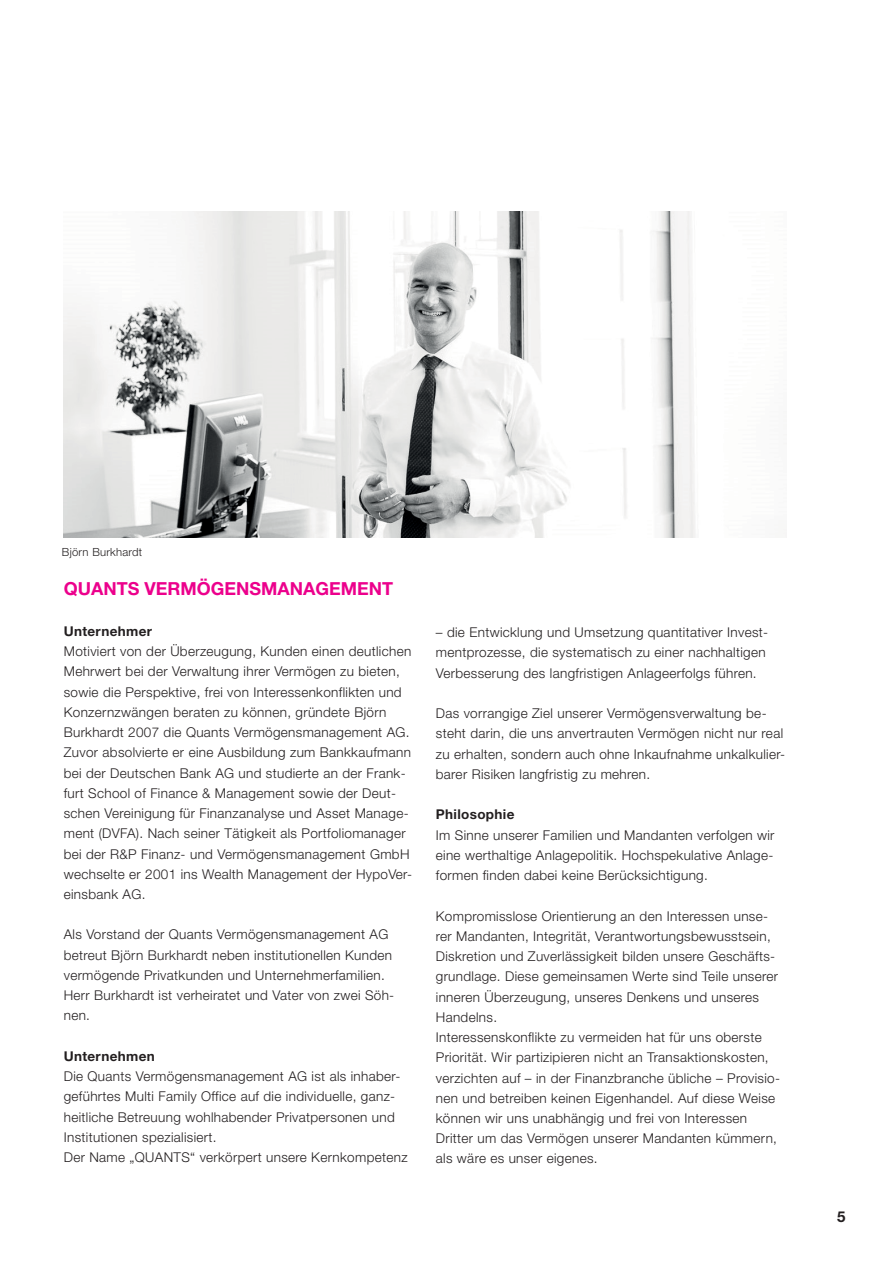
<style>
.page{position:relative;width:893px;height:1263px;background:#fff}
.page>*{position:absolute;margin:0;border:0;box-sizing:border-box;transform-origin:0 0}
.t1{font:700 18px "Helvetica Neue";color:#ec008c}
.t2{font:700 15px "Helvetica Neue";color:#231f20}
.t3{font:300 13.5px/20.2px "Helvetica Neue";letter-spacing:.025em;color:#231f20}
.t4{font:700 13.5px "Helvetica Neue";letter-spacing:.025em;color:#231f20}
.t5{font:300 11.25px "Helvetica Neue";letter-spacing:.025em;color:#231f20}
</style>
<div class="page">
<img style="left:64px;top:211px;width:631px;height:326px">
<p class="t5" style="left:62px;top:548px;width:82px">Björn Burkhardt</p>
<h1 class="t1" style="left:64px;top:583px;width:331px">QUANTS VERMÖGENSMANAGEMENT</h1>
<p class="t4" style="left:64px;top:626px;width:90px">Unternehmer</p>
<p class="t3" style="left:64px;top:642px;width:350px">Motiviert von der Überzeugung, Kunden einen deutlichen Mehrwert bei der Verwaltung ihrer Vermögen zu bieten, sowie die Perspektive, frei von Interessenkonflikten und Konzernzwängen beraten zu können, gründete Björn Burkhardt 2007 die Quants Vermögensmanagement AG.<br>Zuvor absolvierte er eine Ausbildung zum Bankkaufmann bei der Deutschen Bank AG und studierte an der Frank&shy;furt School of Finance &amp; Management sowie der Deut&shy;schen Vereinigung für Finanzanalyse und Asset Manage&shy;ment (DVFA). Nach seiner Tätigkeit als Portfoliomanager bei der R&amp;P Finanz- und Vermögensmanagement GmbH wechselte er 2001 ins Wealth Management der HypoVer&shy;einsbank AG.</p>
<p class="t3" style="left:64px;top:926px;width:332px">Als Vorstand der Quants Vermögensmanagement AG betreut Björn Burkhardt neben institutionellen Kunden vermögende Privatkunden und Unternehmerfamilien.<br>Herr Burkhardt ist verheiratet und Vater von zwei Söh&shy;nen.</p>
<p class="t4" style="left:64px;top:1051px;width:93px">Unternehmen</p>
<p class="t3" style="left:64px;top:1068px;width:345px">Die Quants Vermögensmanagement AG ist als inhaber&shy;geführtes Multi Family Office auf die individuelle, ganz&shy;heitliche Betreuung wohlhabender Privatpersonen und Institutionen spezialisiert.<br>Der Name „QUANTS“ verkörpert unsere Kernkompetenz</p>
<p class="t3" style="left:436px;top:624px;width:334px">– die Entwicklung und Umsetzung quantitativer Invest&shy;mentprozesse, die systematisch zu einer nachhaltigen<br>Verbesserung des langfristigen Anlageerfolgs führen.</p>
<p class="t3" style="left:436px;top:705px;width:351px">Das vorrangige Ziel unserer Vermögensverwaltung be&shy;steht darin, die uns anvertrauten Vermögen nicht nur real zu erhalten, sondern auch ohne Inkaufnahme unkalkulier&shy;barer Risiken langfristig zu mehren.</p>
<p class="t4" style="left:436px;top:810px;width:80px">Philosophie</p>
<p class="t3" style="left:436px;top:826px;width:340px;text-align:justify">Im Sinne unserer Familien und Mandanten verfolgen wir eine werthaltige Anlagepolitik. Hochspekulative Anlage&shy;formen finden dabei keine Berücksichtigung.</p>
<p class="t3" style="left:436px;top:907px;width:346px">Kompromisslose Orientierung an den Interessen unse&shy;rer Mandanten, Integrität, Verantwortungsbewusstsein, Diskretion und Zuverlässigkeit bilden unsere Geschäfts&shy;grundlage. Diese gemeinsamen Werte sind Teile unserer inneren Überzeugung, unseres Denkens und unseres Handelns.<br>Interessenskonflikte zu vermeiden hat für uns oberste Priorität. Wir partizipieren nicht an Transaktionskosten, verzichten auf – in der Finanzbranche übliche – Provisio&shy;nen und betreiben keinen Eigenhandel. Auf diese Weise können wir uns unabhängig und frei von Interessen Dritter um das Vermögen unserer Mandanten kümmern, als wäre es unser eigenes.</p>
<p class="t2" style="left:837px;top:1211px;width:10px">5</p>
</div>
